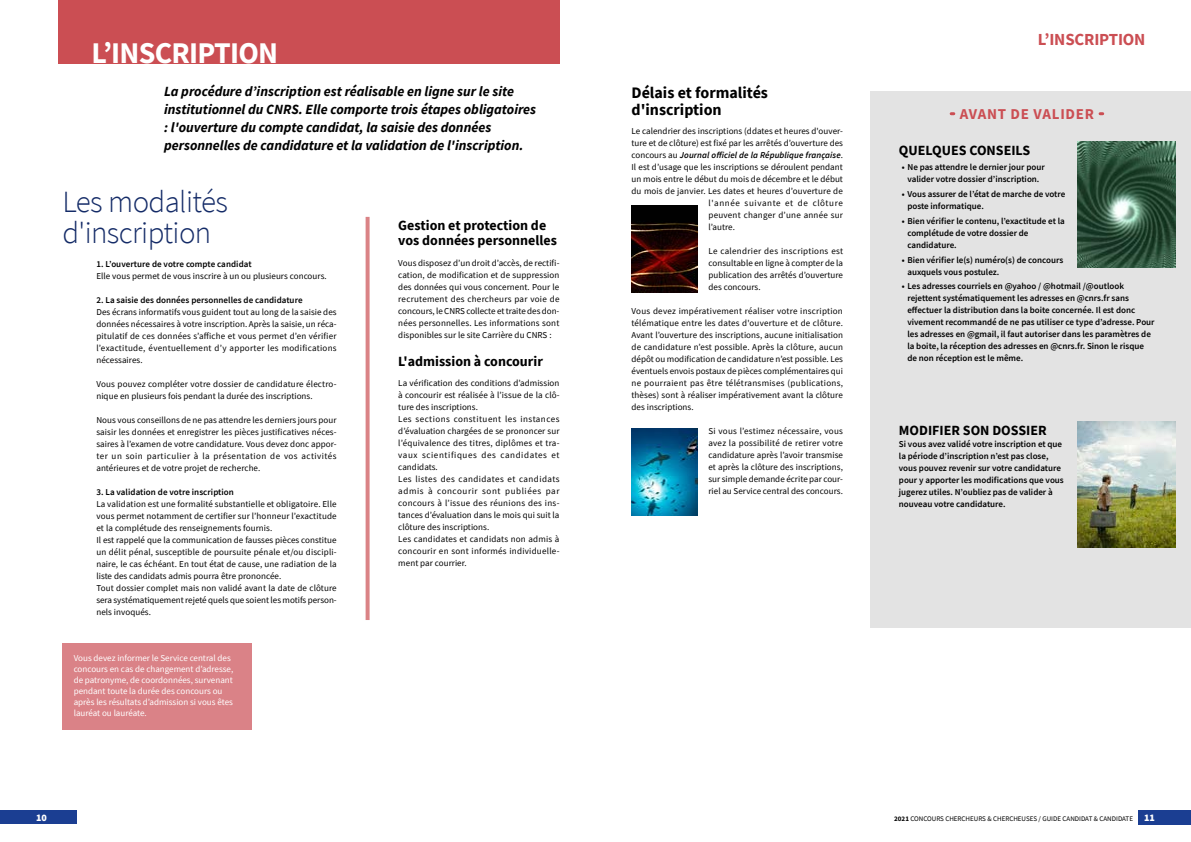
<style>
.page{position:relative;width:1191px;height:842px;background:#fff}
.page>*{position:absolute;margin:0;border:0;box-sizing:border-box;transform-origin:0 0}
.t1{font:300 30.9px/30.9px "Source Sans Pro";letter-spacing:-.02em;color:#142b67}
.t2{font:700 30px "Source Sans Pro";letter-spacing:-.025em;color:#fff}
.t3{font:700 16.8px "Source Sans Pro";letter-spacing:-.01em;color:#cb4e53}
.t4{font:700 16px/17px "Source Sans Pro";color:#000}
.t5{font:700 15px "Source Sans Pro";letter-spacing:.05em;color:#cb4e53}
.t6{font:italic 700 14px/18px "Source Sans Pro";color:#000}
.t7{font:700 14px/15px "Source Sans Pro";color:#000}
.t8{font:900 10px "Source Sans Pro";color:#fff}
.t9{font:9px/12px "Source Sans Pro";letter-spacing:.005em;color:#000;text-align:justify}
.t10{font:600 9px/12px "Source Sans Pro";color:#000}
.t11{font:9px/11px "Source Sans Pro";color:#fff}
.t12{font:italic 600 9px "Source Sans Pro";letter-spacing:.005em;color:#000}
.t13{font:9px "Source Sans Pro";letter-spacing:.025em;color:#000}
.t14{font:9px "Source Sans Pro";letter-spacing:.07em;color:#000}
.t15{font:7px "Source Sans Pro";color:#000}
.s1{font-weight:400;font-style:normal}
.s2{font-weight:700}
.s3{font-weight:900;font-size:10px;color:#fff}
</style>
<div class="page">
<div style="left:0;top:810px;width:77px;height:14px;background:#1b3e92"></div>
<div style="left:1138px;top:810px;width:53px;height:14px;background:#1b3e92"></div>
<svg style="left:365px;top:217px;width:4px;height:403px;background:#df9598"></svg>
<div style="left:58px;top:0;width:501px;height:63px;background:#cb4e53"></div>
<div style="left:62px;top:643px;width:190px;height:87px;background:#da8287"></div>
<div style="left:871px;top:92px;width:320px;height:536px;background:#e3e3e3"></div>
<img style="left:1077px;top:142px;width:98px;height:126px">
<img style="left:1077px;top:421px;width:98px;height:126px">
<img style="left:631px;top:205px;width:66px;height:87px">
<img style="left:631px;top:429px;width:66px;height:87px">
<h2 class="t2" style="left:91px;top:33px;width:188px">LʼINSCRIPTION</h2>
<p class="t6" style="left:164px;top:82px;width:374px">La procédure d’inscription est réalisable en ligne sur le site institutionnel du CNRS. Elle comporte trois étapes obligatoires : l'ouverture du compte candidat, la saisie des données personnelles de candidature et la validation de l'inscription.</p>
<h1 class="t1" style="left:62px;top:186px;width:167px">Les modalités d'inscription</h1>
<p class="t10" style="left:96px;top:258px;width:157px">1. L’ouverture de votre compte candidat</p>
<p class="t9" style="left:96px;top:270px;width:232px">Elle vous permet de vous inscrire à un ou plusieurs concours.</p>
<p class="t10" style="left:96px;top:294px;width:208px">2. La saisie des données personnelles de candidature</p>
<p class="t9" style="left:96px;top:306px;width:242px">Des écrans informatifs vous guident tout au long de la saisie des données nécessaires à votre inscription. Après la saisie, un réca&shy;pitulatif de ces données s’affiche et vous permet d’en vérifier l’exactitude, éventuellement d’y apporter les modifications nécessaires.</p>
<p class="t9" style="left:96px;top:378px;width:242px">Vous pouvez compléter votre dossier de candidature électro&shy;nique en plusieurs fois pendant la durée des inscriptions.</p>
<p class="t9" style="left:96px;top:414px;width:242px">Nous vous conseillons de ne pas attendre les derniers jours pour saisir les données et enregistrer les pièces justificatives néces&shy;saires à l’examen de votre candidature. Vous devez donc appor&shy;ter un soin particulier à la présentation de vos activités antérieures et de votre projet de recherche.</p>
<p class="t10" style="left:96px;top:486px;width:139px">3. La validation de votre inscription</p>
<p class="t9" style="left:96px;top:498px;width:242px;text-align:left">La validation est une formalité substantielle et obligatoire. Elle vous permet notamment de certifier sur l’honneur l’exactitude et la complétude des renseignements fournis.<br>Il est rappelé que la communication de fausses pièces constitue un délit pénal, susceptible de poursuite pénale et/ou discipli&shy;naire, le cas échéant. En tout état de cause, une radiation de la liste des candidats admis pourra être prononcée.<br>Tout dossier complet mais non validé avant la date de clôture sera systématiquement rejeté quels que soient les motifs person&shy;nels invoqués.</p>
<h3 class="t7" style="left:398px;top:217px;width:160px">Gestion et protection de vos données personnelles</h3>
<p class="t9" style="left:398px;top:257px;width:163px">Vous disposez d’un droit d’accès, de rectifi&shy;cation, de modification et de suppression des données qui vous concernent. Pour le recrutement des chercheurs par voie de concours, le CNRS collecte et traite des don&shy;nées personnelles. Les informations sont disponibles sur le site Carrière du CNRS :</p>
<h3 class="t7" style="left:398px;top:354px;width:146px">L'admission à concourir</h3>
<p class="t9" style="left:398px;top:377px;width:163px;text-align:left">La vérification des conditions d’admission à concourir est réalisée à l’issue de la clô&shy;ture des inscriptions.<br>Les sections constituent les instances d’évaluation chargées de se prononcer sur l’équivalence des titres, diplômes et tra&shy;vaux scientifiques des candidates et candidats.<br>Les listes des candidates et candidats admis à concourir sont publiées par concours à l’issue des réunions des ins&shy;tances d’évaluation dans le mois qui suit la clôture des inscriptions.<br>Les candidates et candidats non admis à concourir en sont informés individuelle&shy;ment par courrier.</p>
<p class="t11" style="left:74px;top:653px;width:161px">Vous devez informer le Service central des concours en cas de changement d’adresse, de patronyme, de coordonnées, survenant pendant toute la durée des concours ou après les résultats d’admission si vous êtes lauréat ou lauréate.</p>
<h3 class="t4" style="left:631px;top:83px;width:138px">Délais et formalités d'inscription</h3>
<p class="t9" style="left:631px;top:125px;width:213px">Le calendrier des inscriptions (ddates et heures d'ouver-</p>
<p class="t9" style="left:631px;top:137px;width:213px">ture et de clôture) est fixé par les arrêtés d’ouverture des</p>
<p class="t12" style="left:631px;top:149px;width:213px"><span class="s1">concours au</span> Journal officiel de la République française<span class="s1">.</span></p>
<p class="t9" style="left:631px;top:161px;width:213px">Il est d’usage que les inscriptions se déroulent pendant</p>
<p class="t9" style="left:631px;top:173px;width:213px">un mois entre le début du mois de décembre et le début</p>
<p class="t9" style="left:631px;top:185px;width:213px">du mois de janvier. Les dates et heures d’ouverture de</p>
<p class="t14" style="left:708px;top:197px;width:136px">l'année suivante et de clôture</p>
<p class="t13" style="left:708px;top:209px;width:136px">peuvent changer d’une année sur</p>
<p class="t9" style="left:708px;top:221px;width:28px">l’autre.</p>
<p class="t9" style="left:708px;top:245px;width:136px">Le calendrier des inscriptions est consultable en ligne à compter de la publication des arrêtés d’ouverture des concours.</p>
<p class="t9" style="left:631px;top:305px;width:213px">Vous devez impérativement réaliser votre inscription télématique entre les dates d'ouverture et de clôture.<br>Avant l’ouverture des inscriptions, aucune initialisation de candidature n’est possible. Après la clôture, aucun dépôt ou modification de candidature n’est possible. Les éventuels envois postaux de pièces complémentaires qui ne pourraient pas être télétransmises (publications, thèses) sont à réaliser impérativement avant la clôture des inscriptions.</p>
<p class="t9" style="left:708px;top:425px;width:136px">Si vous l’estimez nécessaire, vous avez la possibilité de retirer votre candidature après l’avoir transmise et après la clôture des inscriptions, sur simple demande écrite par cour&shy;riel au Service central des concours.</p>
<h3 class="t3" style="left:1037px;top:28px;width:109px">LʼINSCRIPTION</h3>
<h3 class="t5" style="left:959px;top:104px;width:136px">AVANT DE VALIDER</h3>
<h3 class="t7" style="left:899px;top:143px;width:133px">QUELQUES CONSEILS</h3>
<p class="t10" style="left:901px;top:161px;width:144px;text-align:center">• Ne pas attendre le dernier jour pour valider votre dossier d’inscription.</p>
<p class="t10" style="left:907px;top:188px;width:159px;text-indent:-6px">• Vous assurer de l’état de marche de votre poste informatique.</p>
<p class="t10" style="left:907px;top:215px;width:159px;text-indent:-6px">• Bien vérifier le contenu, l’exactitude et la complétude de votre dossier de candidature.</p>
<p class="t10" style="left:907px;top:254px;width:157px;text-indent:-6px">• Bien vérifier le(s) numéro(s) de concours auxquels vous postulez.</p>
<p class="t10" style="left:907px;top:280px;width:249px;text-indent:-6px">• Les adresses courriels en @yahoo / @hotmail /@outlook rejettent systématiquement les adresses en @cnrs.fr sans effectuer la distribution dans la boite concernée. Il est donc vivement recommandé de ne pas utiliser ce type d’adresse. Pour les adresses en @gmail, il faut autoriser dans les paramètres de la boite, la réception des adresses en @cnrs.fr. Sinon le risque de non réception est le même.</p>
<h3 class="t7" style="left:899px;top:423px;width:149px">MODIFIER SON DOSSIER</h3>
<p class="t10" style="left:899px;top:438px;width:166px">Si vous avez validé votre inscription et que la période d’inscription n’est pas close, vous pouvez revenir sur votre candidature pour y apporter les modifications que vous jugerez utiles. N’oubliez pas de valider à nouveau votre candidature.</p>
<p class="t8" style="left:36px;top:810px;width:12px">10</p>
<p class="t15" style="left:894px;top:814px;width:262px"><span class="s2">2021</span> CONCOURS CHERCHEURS &amp; CHERCHEUSES / GUIDE CANDIDAT &amp; CANDIDATE <span class="s3">11</span></p>
</div>
